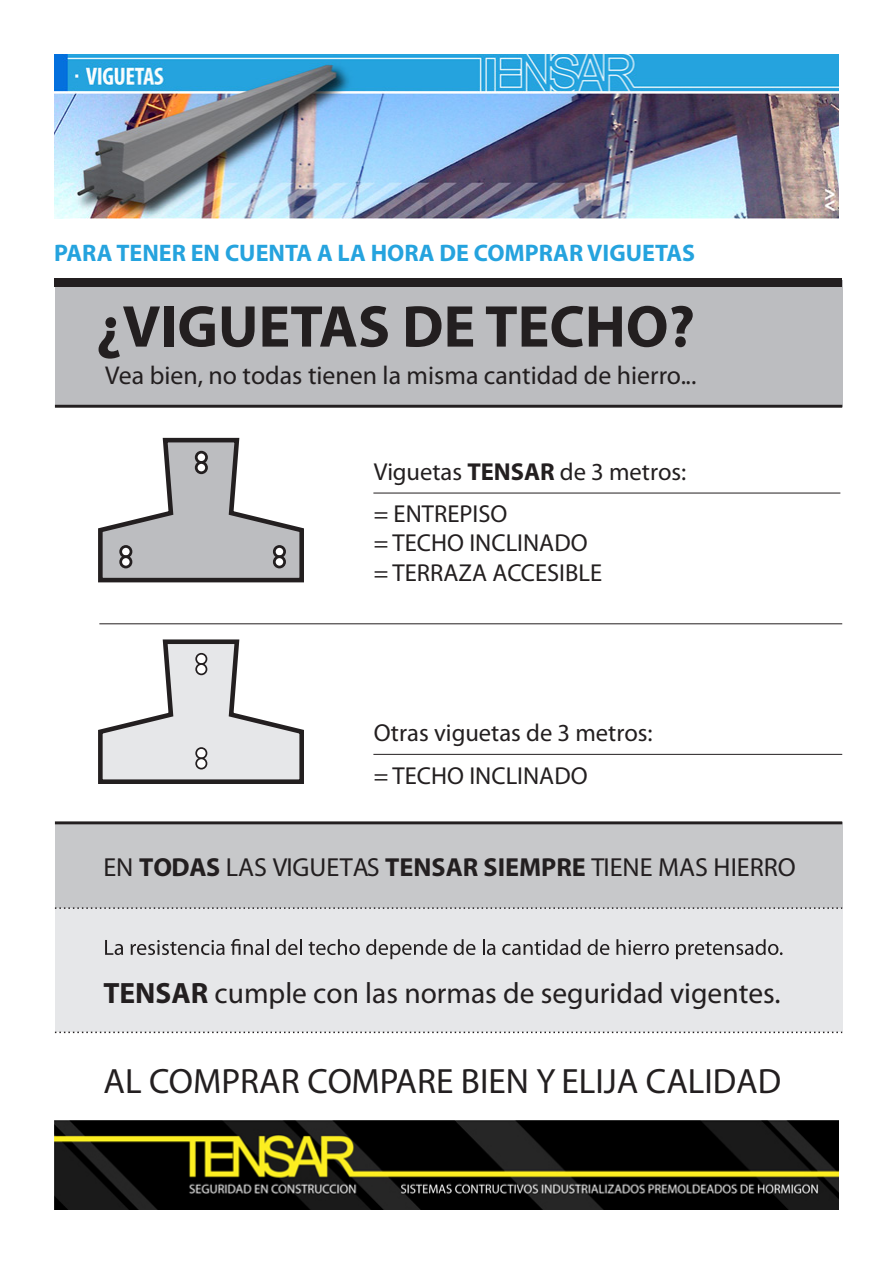
<style>
.page{position:relative;width:893px;height:1263px;background:#fff}
.page>*{position:absolute;margin:0;border:0;box-sizing:border-box;transform-origin:0 0}
.t1{font:700 59.55px "Myriad Pro";color:#231f20}
.t2{font:35.25px "Myriad Pro";color:#231f20}
.t3{font:29.4px "Myriad Pro";color:#231f20}
.t4{font:26.1px "Myriad Pro";color:#231f20}
.t5{font:25.8px "Myriad Pro";color:#231f20}
.t6{font:24.6px/29.5px "Myriad Pro";color:#231f20}
.t7{font:700 24px "Myriad Pro";color:#25a3de}
.s1{font-weight:700}
</style>
<div class="page">
<img style="left:54px;top:54px;width:785px;height:165px">
<div style="left:55px;top:908px;width:787px;height:123px;background:#e6e7e9"></div>
<div style="left:55px;top:280px;width:787px;height:126px;background:#bcbdc0"></div>
<div style="left:55px;top:822px;width:787px;height:86px;background:#c7c8ca"></div>
<svg style="left:98px;top:437px;width:206px;height:146px"></svg>
<div style="left:196px;top:452px;width:10px;height:10px;background:#fff;border-radius:50%"></div>
<div style="left:195px;top:451px;width:13px;height:13px;border:3px solid #231f20;border-radius:50%"></div>
<div style="left:196px;top:462px;width:10px;height:11px;background:#fff;border-radius:50%"></div>
<div style="left:195px;top:461px;width:13px;height:13px;border:3px solid #231f20;border-radius:50%"></div>
<div style="left:121px;top:546px;width:10px;height:11px;background:#fff;border-radius:50%"></div>
<div style="left:119px;top:545px;width:13px;height:13px;border:3px solid #231f20;border-radius:50%"></div>
<div style="left:121px;top:557px;width:10px;height:10px;background:#fff;border-radius:50%"></div>
<div style="left:119px;top:555px;width:13px;height:13px;border:3px solid #231f20;border-radius:50%"></div>
<div style="left:274px;top:546px;width:11px;height:11px;background:#fff;border-radius:50%"></div>
<div style="left:273px;top:545px;width:13px;height:13px;border:3px solid #231f20;border-radius:50%"></div>
<div style="left:274px;top:557px;width:11px;height:10px;background:#fff;border-radius:50%"></div>
<div style="left:273px;top:555px;width:13px;height:13px;border:3px solid #231f20;border-radius:50%"></div>
<svg style="left:98px;top:639px;width:206px;height:145px"></svg>
<div style="left:196px;top:654px;width:10px;height:10px;background:#fff;border-radius:50%"></div>
<div style="left:195px;top:653px;width:12px;height:12px;border:2px solid #231f20;border-radius:50%"></div>
<div style="left:196px;top:664px;width:10px;height:10px;background:#fff;border-radius:50%"></div>
<div style="left:195px;top:663px;width:12px;height:12px;border:2px solid #231f20;border-radius:50%"></div>
<div style="left:196px;top:748px;width:10px;height:10px;background:#fff;border-radius:50%"></div>
<div style="left:195px;top:747px;width:12px;height:12px;border:2px solid #231f20;border-radius:50%"></div>
<div style="left:196px;top:758px;width:10px;height:11px;background:#fff;border-radius:50%"></div>
<div style="left:195px;top:757px;width:12px;height:12px;border:2px solid #231f20;border-radius:50%"></div>
<svg style="left:105px;top:940px;width:18px;height:15px"></svg>
<svg style="left:131px;top:940px;width:94px;height:15px"></svg>
<svg style="left:231px;top:939px;width:38px;height:16px"></svg>
<svg style="left:276px;top:939px;width:26px;height:16px"></svg>
<svg style="left:309px;top:939px;width:51px;height:16px"></svg>
<svg style="left:366px;top:939px;width:81px;height:20px"></svg>
<svg style="left:454px;top:939px;width:21px;height:16px"></svg>
<svg style="left:483px;top:939px;width:12px;height:16px"></svg>
<svg style="left:502px;top:939px;width:78px;height:16px"></svg>
<svg style="left:587px;top:939px;width:22px;height:16px"></svg>
<svg style="left:616px;top:939px;width:53px;height:16px"></svg>
<svg style="left:676px;top:939px;width:106px;height:20px"></svg>
<hr style="left:99px;top:623px;width:743px;height:1px;background:#231f20">
<hr style="left:55px;top:405px;width:787px;height:3px;background:#231f20">
<hr style="left:55px;top:821px;width:787px;height:3px;background:#231f20">
<svg style="left:55px;top:907px;width:787px;height:2px"></svg>
<svg style="left:55px;top:1032px;width:787px;height:1px"></svg>
<hr style="left:373px;top:493px;width:467px;height:1px;background:#231f20">
<hr style="left:373px;top:754px;width:469px;height:1px;background:#231f20">
<div style="left:55px;top:278px;width:787px;height:8px;background:#231f20"></div>
<img style="left:54px;top:1121px;width:785px;height:88px">
<p class="t7" style="left:54px;top:237px;width:643px">PARA TENER EN CUENTA A LA HORA DE COMPRAR VIGUETAS</p>
<h1 class="t1" style="left:96px;top:288px;width:600px">¿VIGUETAS DE TECHO?</h1>
<p class="t5" style="left:105px;top:359px;width:593px">Vea bien, no todas tienen la misma cantidad de hierro...</p>
<p class="t6" style="left:374px;top:457px;width:314px">Viguetas <span class="s1">TENSAR</span> de 3 metros:</p>
<p class="t6" style="left:374px;top:498px;width:230px">= ENTREPISO<br>= TECHO INCLINADO = TERRAZA ACCESIBLE</p>
<p class="t6" style="left:374px;top:718px;width:280px">Otras viguetas de 3 metros:</p>
<p class="t6" style="left:374px;top:761px;width:215px">= TECHO INCLINADO</p>
<p class="t4" style="left:103px;top:851px;width:694px">EN <span class="s1">TODAS</span> LAS VIGUETAS <span class="s1">TENSAR SIEMPRE</span> TIENE MAS HIERRO</p>
<p class="t3" style="left:103px;top:975px;width:678px"><span class="s1">TENSAR</span> cumple con las normas de seguridad vigentes.</p>
<h2 class="t2" style="left:103px;top:1059px;width:679px">AL COMPRAR COMPARE BIEN Y ELIJA CALIDAD</h2>
</div>
